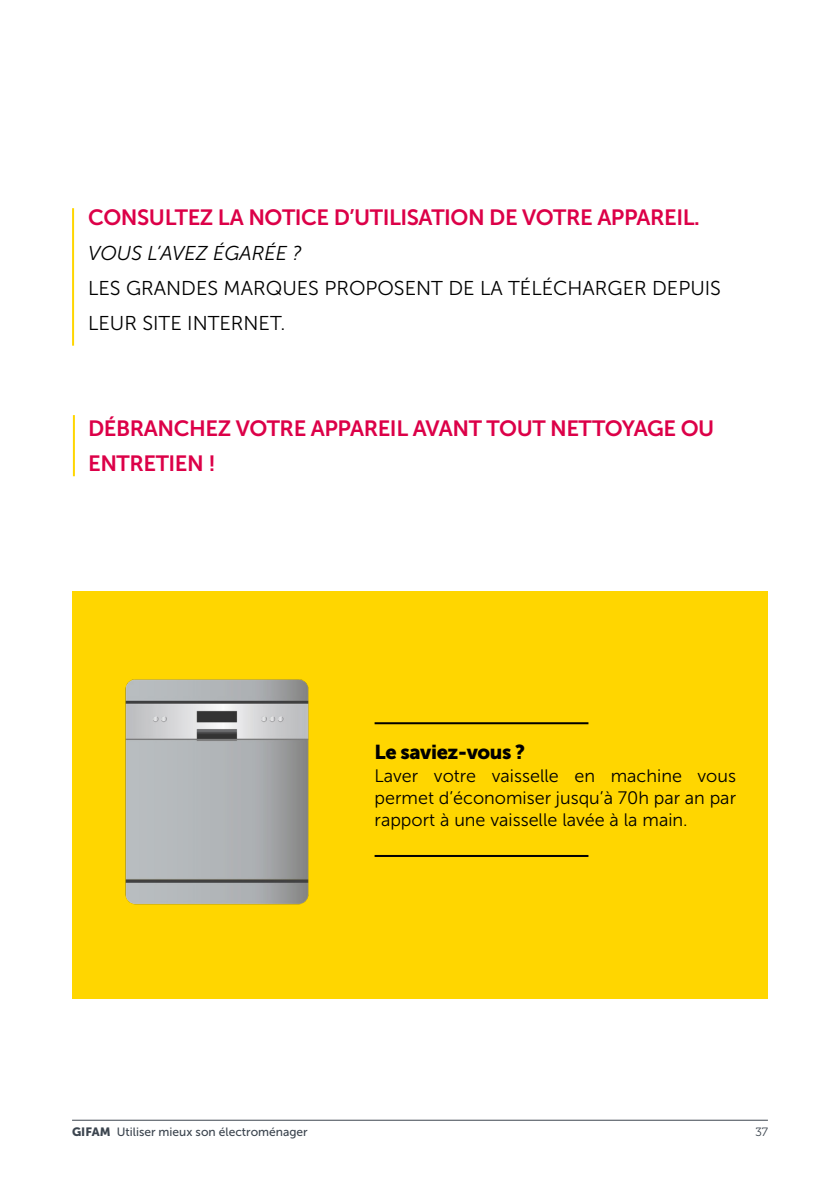
<style>
.page{position:relative;width:840px;height:1191px;background:#fff}
.page>*{position:absolute;margin:0;border:0;box-sizing:border-box;transform-origin:0 0}
.t1{font:22px/35.2px "Museo Sans 700";letter-spacing:-.02em;color:#dc0048}
.t2{font:20px/35.2px "Museo Sans 300";color:#000}
.t3{font:italic 20px "Museo Sans 300";color:#000}
.t4{font:20px "Museo Sans 900";letter-spacing:-.02em;color:#000}
.t5{font:18px/21.6px "Museo Sans 300";color:#000;text-align:justify}
.t6{font:12px "Museo Sans 500";color:#3c454f}
.t7{font:12px "Museo 300";color:#3c454f}
.s1{font-family:"Museo Sans 900"}
</style>
<div class="page">
<hr style="left:72px;top:1119px;width:695px;height:1px;background:#3c454f">
<div style="left:72px;top:591px;width:695px;height:407px;background:#ffd600"></div>
<hr style="left:374px;top:855px;width:214px;height:2px;background:#000">
<hr style="left:374px;top:722px;width:214px;height:2px;background:#000">
<hr style="left:72px;top:208px;width:2px;height:138px;background:#ffd600">
<hr style="left:73px;top:415px;width:2px;height:61px;background:#ffd600">
<img style="left:125px;top:679px;width:184px;height:226px">
<p class="t1" style="left:88px;top:199px;width:613px">CONSULTEZ LA NOTICE D’UTILISATION DE VOTRE APPAREIL.</p>
<p class="t3" style="left:88px;top:242px;width:215px">VOUS L’AVEZ ÉGARÉE ?</p>
<p class="t2" style="left:88px;top:271px;width:634px">LES GRANDES MARQUES PROPOSENT DE LA TÉLÉCHARGER DEPUIS<br>LEUR SITE INTERNET.</p>
<p class="t1" style="left:88px;top:411px;width:627px">DÉBRANCHEZ VOTRE APPAREIL AVANT TOUT NETTOYAGE OU<br>ENTRETIEN !</p>
<p class="t4" style="left:374px;top:740px;width:152px">Le saviez-vous ?</p>
<p class="t5" style="left:374px;top:765px;width:363px">Laver votre vaisselle en machine vous permet d’économiser jusqu’à 70h par an par rapport à une vaisselle lavée à la main.</p>
<p class="t6" style="left:72px;top:1125px;width:237px"><span class="s1">GIFAM</span> Utiliser mieux son électroménager</p>
<p class="t7" style="left:755px;top:1125px;width:14px">37</p>
</div>
